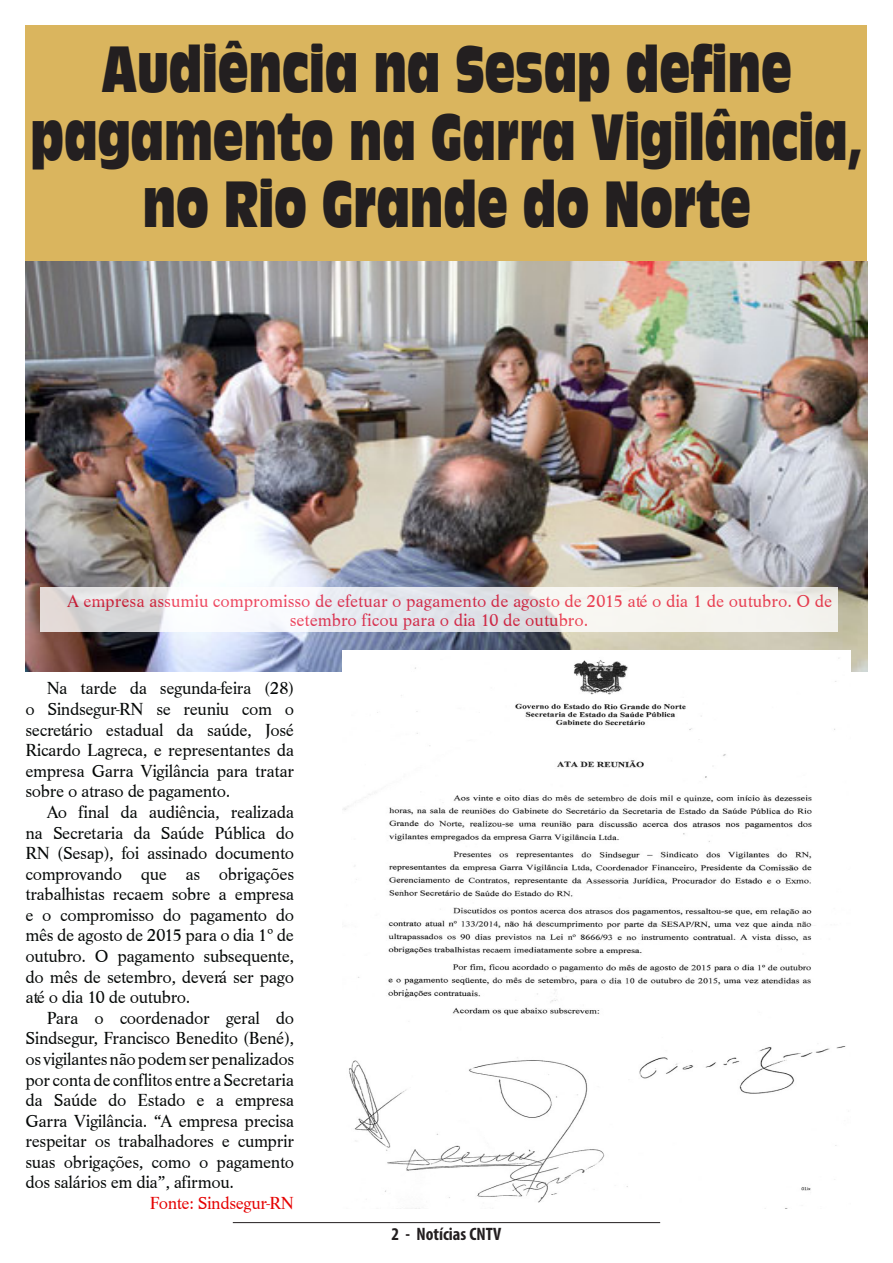
<style>
.page{position:relative;width:893px;height:1263px;background:#fff}
.page>*{position:absolute;margin:0;border:0;box-sizing:border-box;transform-origin:0 0}
.t1{font:60.75px/67.5px "Antique Olive Compact";color:#231f20;text-align:center;scale:.67 1}
.t2{font:18px/20.5px "Life T";letter-spacing:-.02em;color:#040706;text-align:justify}
.t3{font:18px/19.5px "Life T";color:#ed1a37}
.t4{font:18px "Life T";letter-spacing:-.02em;color:#e50000}
.t5{font:700 condensed 18px "Myriad Pro";color:#231f20}
</style>
<div class="page">
<hr style="left:233px;top:1222px;width:427px;height:1px;background:#231f20">
<div style="left:26px;top:26px;width:841px;height:235px;background:#dab55e"></div>
<img style="left:26px;top:261px;width:841px;height:411px">
<img style="left:342px;top:651px;width:508px;height:558px">
<svg style="left:40px;top:587px;width:798px;height:44px"></svg>
<p class="t1" style="left:31px;top:35px;width:1244px">Audiência na Sesap define pagamento na Garra Vigilância, no Rio Grande do Norte</p>
<p class="t3" style="left:290px;top:591px;width:544px;text-indent:-223px">A empresa assumiu compromisso de efetuar o pagamento de agosto de 2015 até o dia 1 de outubro. O de setembro ficou para o dia 10 de outubro.</p>
<p class="t2" style="left:26px;top:678px;width:270px;text-indent:21px">Na tarde da segunda-feira (28) o Sindsegur-RN se reuniu com o secretário estadual da saúde, José Ricardo Lagreca, e representantes da empresa Garra Vigilância para tratar sobre o atraso de pagamento.</p>
<p class="t2" style="left:26px;top:802px;width:270px;text-indent:21px">Ao final da audiência, realizada na Secretaria da Saúde Pública do RN (Sesap), foi assinado documento comprovando que as obrigações trabalhistas recaem sobre a empresa e o compromisso do pagamento do mês de agosto de 2015 para o dia 1º de outubro. O pagamento subsequente, do mês de setembro, deverá ser pago até o dia 10 de outubro.</p>
<p class="t2" style="left:26px;top:1008px;width:270px;text-indent:21px">Para o coordenador geral do Sindsegur, Francisco Benedito (Bené), os vigilantes não podem ser penalizados por conta de conflitos entre a Secretaria da Saúde do Estado e a empresa Garra Vigilância. “A empresa precisa respeitar os trabalhadores e cumprir suas obrigações, como o pagamento dos salários em dia”, afirmou.</p>
<p class="t4" style="left:150px;top:1192px;width:146px">Fonte: Sindsegur-RN</p>
<p class="t5" style="left:392px;top:1223px;width:111px">2 - Notícias CNTV</p>
</div>
